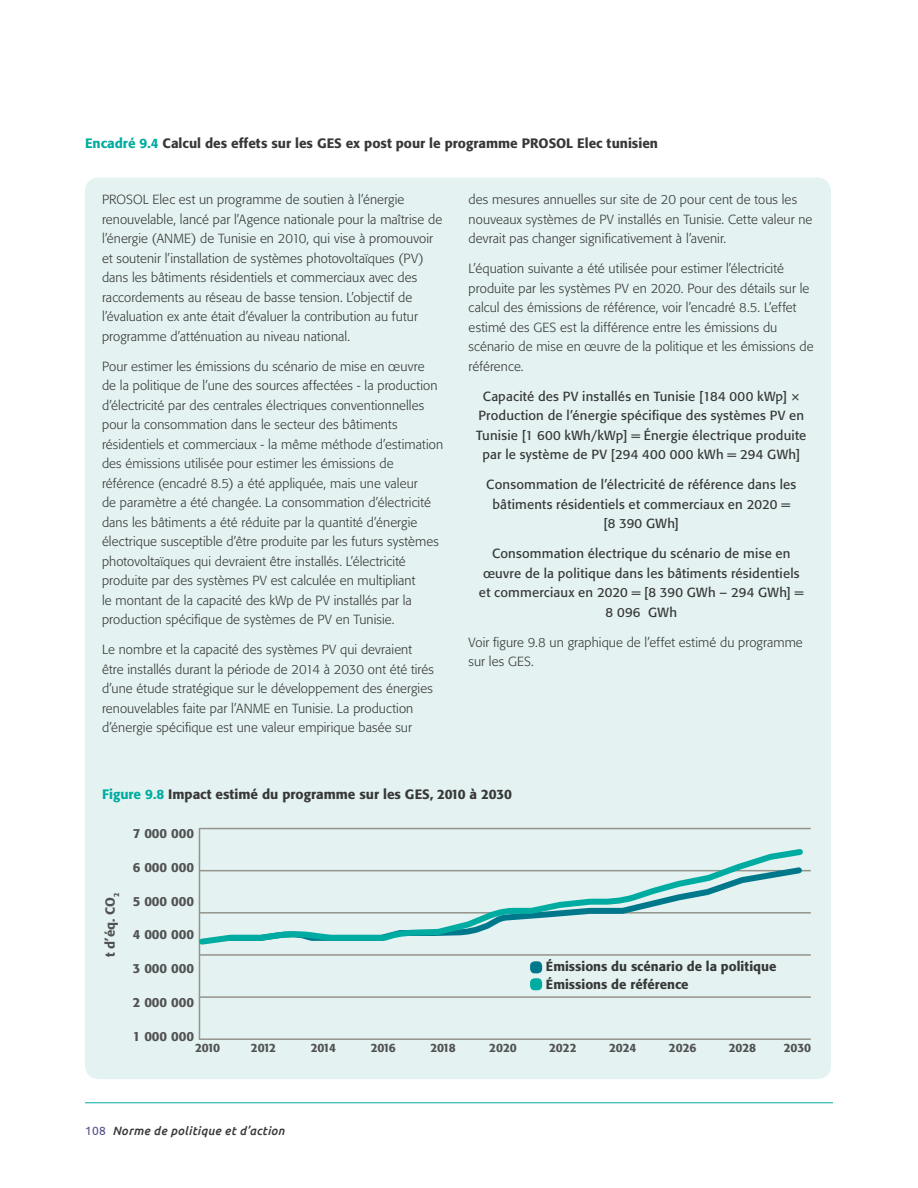
<style>
.page{position:relative;width:918px;height:1188px;background:#fff}
.page>*{position:absolute;margin:0;border:0;box-sizing:border-box;transform-origin:0 0}
.t1{font:500 13.5px "Formata BQ";color:#383839}
.t2{font:300 13.2px/19.5px "Formata BQ";letter-spacing:.005em;color:#383839}
.t3{font:13.2px/19.5px "Formata BQ";letter-spacing:.015em;color:#383839;text-align:center}
.t4{font:500 13.2px "Formata BQ";color:#525254}
.t5{font:500 13.2px/18px "Formata BQ";color:#383839}
.t6{font:500 12px "Formata BQ";letter-spacing:-.02em;color:#525254}
.t7{font:italic 500 12px "Ubuntu";letter-spacing:.025em;color:#383839}
.s1{color:#00aca1}
.s2{font-weight:400;font-style:normal;color:#524e86}
</style>
<div class="page">
<hr style="left:85px;top:1103px;width:748px;height:1px;background:#00aca1">
<div style="left:85px;top:178px;width:746px;height:901px;background:#e4f3f1;border-radius:14px"></div>
<hr style="left:199px;top:828px;width:1px;height:212px;background:#94948b">
<hr style="left:200px;top:1038px;width:611px;height:2px;background:#94948b">
<hr style="left:200px;top:954px;width:611px;height:2px;background:#94948b">
<hr style="left:200px;top:870px;width:611px;height:1px;background:#94948b">
<hr style="left:200px;top:828px;width:611px;height:1px;background:#94948b">
<hr style="left:200px;top:996px;width:611px;height:2px;background:#94948b">
<hr style="left:200px;top:912px;width:611px;height:2px;background:#94948b">
<div style="left:530px;top:961px;width:12px;height:12px;background:#00788c;border-radius:4px"></div>
<div style="left:530px;top:978px;width:12px;height:12px;background:#00aca1;border-radius:4px"></div>
<svg style="left:198px;top:845px;width:609px;height:103px"></svg>
<p class="t1" style="left:85px;top:135px;width:447px"><span class="s1">Encadré 9.4</span> Calcul des effets sur les GES ex post pour le programme PROSOL</p>
<p class="t1" style="left:577px;top:135px;width:82px">Elec tunisien</p>
<p class="t2" style="left:102px;top:190px;width:342px">PROSOL Elec est un programme de soutien à l’énergie renouvelable, lancé par l’Agence nationale pour la maîtrise de l’énergie (ANME) de Tunisie en 2010, qui vise à promouvoir et soutenir l’installation de systèmes photovoltaïques (PV) dans les bâtiments résidentiels et commerciaux avec des raccordements au réseau de basse tension. L’objectif de l’évaluation ex ante était d’évaluer la contribution au futur programme d’atténuation au niveau national.</p>
<p class="t2" style="left:102px;top:357px;width:343px">Pour estimer les émissions du scénario de mise en œuvre<br>de la politique de l’une des sources affectées - la production d’électricité par des centrales électriques conventionnelles pour la consommation dans le secteur des bâtiments résidentiels et commerciaux - la même méthode d’estimation des émissions utilisée pour estimer les émissions de référence (encadré 8.5) a été appliquée, mais une valeur<br>de paramètre a été changée. La consommation d’électricité dans les bâtiments a été réduite par la quantité d’énergie électrique susceptible d’être produite par les futurs systèmes photovoltaïques qui devraient être installés. L’électricité produite par des systèmes PV est calculée en multipliant<br>le montant de la capacité des kWp de PV installés par la production spécifique de systèmes de PV en Tunisie.</p>
<p class="t2" style="left:102px;top:640px;width:333px">Le nombre et la capacité des systèmes PV qui devraient être installés durant la période de 2014 à 2030 ont été tirés d’une étude stratégique sur le développement des énergies renouvelables faite par l’ANME en Tunisie. La production d’énergie spécifique est une valeur empirique basée sur</p>
<p class="t2" style="left:469px;top:190px;width:345px">des mesures annuelles sur site de 20 pour cent de tous les nouveaux systèmes de PV installés en Tunisie. Cette valeur ne devrait pas changer significativement à l’avenir.</p>
<p class="t2" style="left:469px;top:259px;width:346px">L’équation suivante a été utilisée pour estimer l’électricité produite par les systèmes PV en 2020. Pour des détails sur le calcul des émissions de référence, voir l’encadré 8.5. L’effet estimé des GES est la différence entre les émissions du scénario de mise en œuvre de la politique et les émissions de référence.</p>
<p class="t3" style="left:476px;top:387px;width:332px">Capacité des PV installés en Tunisie [184 000 kWp] × production de l’énergie spécifique des systèmes PV en Tunisie [1 600 kWh/kWp] = énergie électrique produite par le système de PV [294 400 000 kWh = 294 GWh]</p>
<p class="t3" style="left:486px;top:475px;width:311px">Consommation de l’électricité de référence dans les bâtiments résidentiels et commerciaux en 2020 = [8 390 GWh]</p>
<p class="t3" style="left:479px;top:544px;width:326px">Consommation électrique du scénario de mise en œuvre de la politique dans les bâtiments résidentiels et commerciaux en 2020 = [8 390 GWh – 294 GWh] = 8 096 GWh</p>
<p class="t2" style="left:469px;top:633px;width:336px">Voir figure 9.8 un graphique de l’effet estimé du programme sur les GES.</p>
<p class="t1" style="left:102px;top:786px;width:411px"><span class="s1">Figure 9.8</span> Impact estimé du programme sur les GES, 2010 à 2030</p>
<p class="t4" style="left:102px;top:957px;width:66px;rotate:-90deg">t d’éq. CO<sub>2</sub></p>
<p class="t4" style="left:133px;top:825px;width:63px">7 000 000</p>
<p class="t4" style="left:133px;top:859px;width:63px">6 000 000</p>
<p class="t4" style="left:133px;top:893px;width:63px">5 000 000</p>
<p class="t4" style="left:133px;top:927px;width:63px">4 000 000</p>
<p class="t4" style="left:133px;top:960px;width:63px">3 000 000</p>
<p class="t4" style="left:133px;top:994px;width:63px">2 000 000</p>
<p class="t4" style="left:133px;top:1028px;width:63px">1 000 000</p>
<p class="t5" style="left:546px;top:958px;width:232px">Émissions du scénario de la politique<br>Émissions de référence</p>
<p class="t6" style="left:195px;top:1041px;width:27px">2010</p>
<p class="t6" style="left:251px;top:1041px;width:27px">2012</p>
<p class="t6" style="left:311px;top:1041px;width:27px">2014</p>
<p class="t6" style="left:371px;top:1041px;width:27px">2016</p>
<p class="t6" style="left:431px;top:1041px;width:27px">2018</p>
<p class="t6" style="left:489px;top:1041px;width:29px">2020</p>
<p class="t6" style="left:549px;top:1041px;width:29px">2022</p>
<p class="t6" style="left:609px;top:1041px;width:29px">2024</p>
<p class="t6" style="left:669px;top:1041px;width:29px">2026</p>
<p class="t6" style="left:729px;top:1041px;width:29px">2028</p>
<p class="t6" style="left:784px;top:1041px;width:29px">2030</p>
<p class="t7" style="left:85px;top:1123px;width:201px"><span class="s2">108</span> Norme de politique et d’action</p>
</div>
